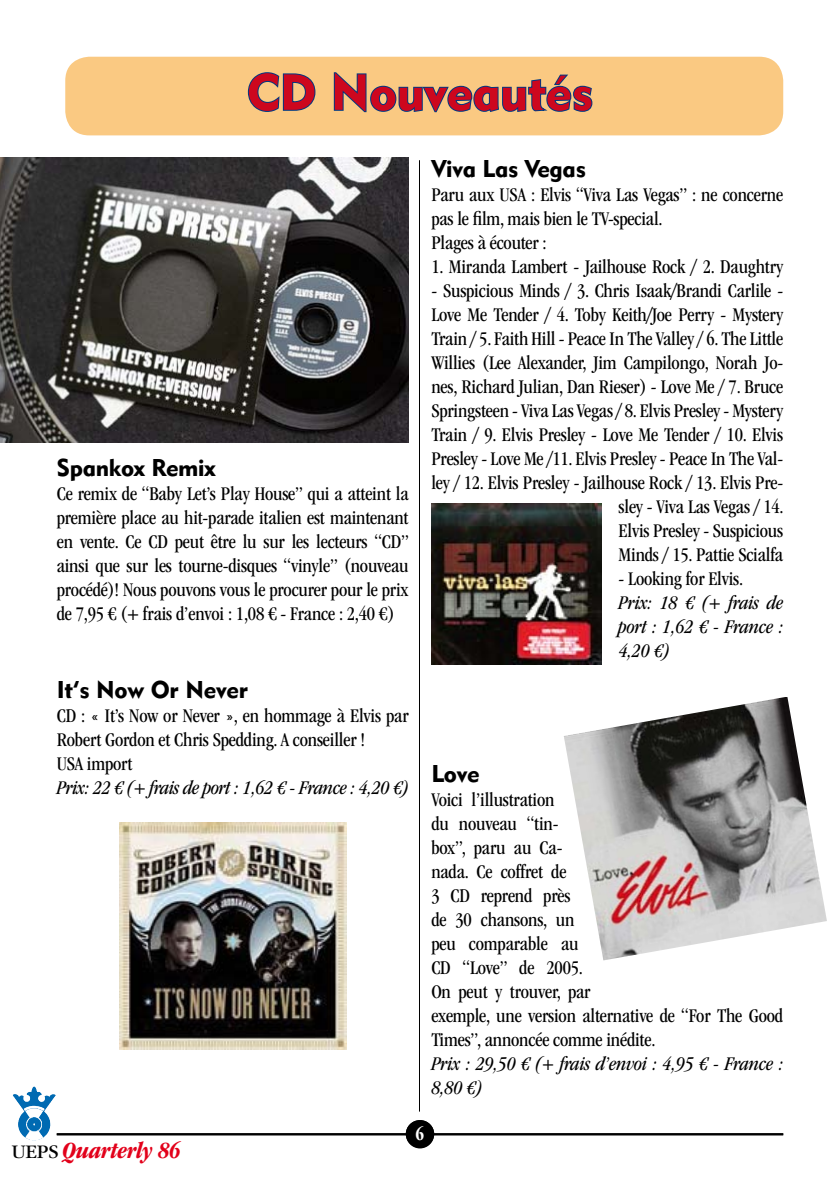
<style>
.page{position:relative;width:840px;height:1191px;background:#fff}
.page>*{position:absolute;margin:0;border:0;box-sizing:border-box;transform-origin:0 0}
.t1{font:50px "Geometric 415 BT Black A";color:#cd071e}
.t2{font:24px "Geometric 415 BT Black A";letter-spacing:-.01em;color:#000}
.t3{font:italic 700 condensed 24px "ITC Garamond Std";letter-spacing:-.01em;color:#e2001a}
.t4{font:condensed 20px/24px "ITC Garamond Std";letter-spacing:-.01em;color:#000}
.t5{font:italic condensed 20px/24px "ITC Garamond Std";letter-spacing:-.01em;color:#000;text-align:justify}
.t6{font:700 condensed 19px "ITC Garamond Std";color:#fff}
.s1{font-weight:400;font-style:normal;font-stretch:normal;font-size:20px;color:#000}
</style>
<div class="page">
<svg style="left:405px;top:1120px;width:29px;height:28px"></svg>
<hr style="left:57px;top:1133px;width:725px;height:2px;background:#000">
<div style="left:405px;top:1120px;width:29px;height:27px;background:#000;border-radius:50%"></div>
<img style="left:13px;top:1086px;width:43px;height:54px">
<div style="left:65px;top:57px;width:717px;height:78px;background:#fac982;border-radius:24px"></div>
<svg style="left:247px;top:72px;width:69px;height:40px"></svg>
<svg style="left:333px;top:72px;width:260px;height:41px"></svg>
<img style="left:564px;top:697px;width:262px;height:263px">
<img style="left:431px;top:503px;width:170px;height:161px">
<img style="left:0;top:158px;width:408px;height:284px">
<hr style="left:419px;top:160px;width:1px;height:951px;background:#000">
<img style="left:119px;top:822px;width:227px;height:227px">
<h1 class="t1" style="left:247px;top:62px;width:347px">CD Nouveautés</h1>
<p class="t2" style="left:57px;top:453px;width:160px">Spankox Remix</p>
<p class="t4" style="left:57px;top:482px;width:354px;text-align:justify">Ce remix de “Baby Let’s Play House” qui a atteint la première place au hit-parade italien est maintenant en vente. Ce CD peut être lu sur les lecteurs “CD” ainsi que sur les tourne-disques “vinyle” (nouveau procédé)! Nous pouvons vous le procurer pour le prix de 7,95 € (+ frais d’envoi : 1,08 € - France : 2,40 €)</p>
<p class="t2" style="left:57px;top:675px;width:193px">It’s Now Or Never</p>
<p class="t4" style="left:57px;top:704px;width:353px">CD : « It’s Now or Never », en hommage à Elvis par<br>Robert Gordon et Chris Spedding. A conseiller !<br>USA import</p>
<p class="t5" style="left:57px;top:776px;width:353px">Prix: 22 € (+ frais de port : 1,62 € - France : 4,20 €)</p>
<p class="t2" style="left:431px;top:154px;width:156px">Viva Las Vegas</p>
<p class="t4" style="left:431px;top:183px;width:353px">Paru aux USA : Elvis “Viva Las Vegas” : ne concerne pas le film, mais bien le TV-special.<br>Plages à écouter :</p>
<p class="t4" style="left:431px;top:255px;width:353px">1. Miranda Lambert - Jailhouse Rock / 2. Daughtry</p>
<p class="t4" style="left:431px;top:279px;width:353px;text-align:right">- Suspicious Minds / 3. Chris Isaak/Brandi Carlile - Love Me Tender / 4. Toby Keith/Joe Perry - Mystery Train / 5. Faith Hill - Peace In The Valley / 6. The Little Willies (Lee Alexander, Jim Campilongo, Norah Jo&shy;nes, Richard Julian, Dan Rieser) - Love Me / 7. Bruce Springsteen - Viva Las Vegas / 8. Elvis Presley - Mystery Train / 9. Elvis Presley - Love Me Tender / 10. Elvis Presley - Love Me /11. Elvis Presley - Peace In The Val&shy;ley / 12. Elvis Presley - Jailhouse Rock / 13. Elvis Pre&shy;sley - Viva Las Vegas / 14.<br>Elvis Presley - Suspicious<br>Minds / 15. Pattie Scialfa</p>
<p class="t4" style="left:618px;top:567px;width:126px">- Looking for Elvis.</p>
<p class="t5" style="left:618px;top:591px;width:166px">Prix: 18 € (+ frais de port : 1,62 € - France :<br>4,20 €)</p>
<p class="t2" style="left:431px;top:759px;width:50px">Love</p>
<p class="t4" style="left:431px;top:788px;width:353px">Voici l’illustration<br>du nouveau “tin-<br>box”, paru au Ca-<br>nada. Ce coffret de<br>3 CD reprend près<br>de 30 chansons, un<br>peu comparable au<br>CD “Love” de 2005.<br>On peut y trouver, par<br>exemple, une version alternative de “For The Good<br>Times”, annoncée comme inédite.</p>
<p class="t5" style="left:431px;top:1052px;width:353px">Prix : 29,50 € (+ frais d’envoi : 4,95 € - France :<br>8,80 €)</p>
<p class="t3" style="left:11px;top:1137px;width:171px"><span class="s1">UEPS</span> Quarterly 86</p>
<p class="t6" style="left:415px;top:1123px;width:10px">6</p>
</div>
